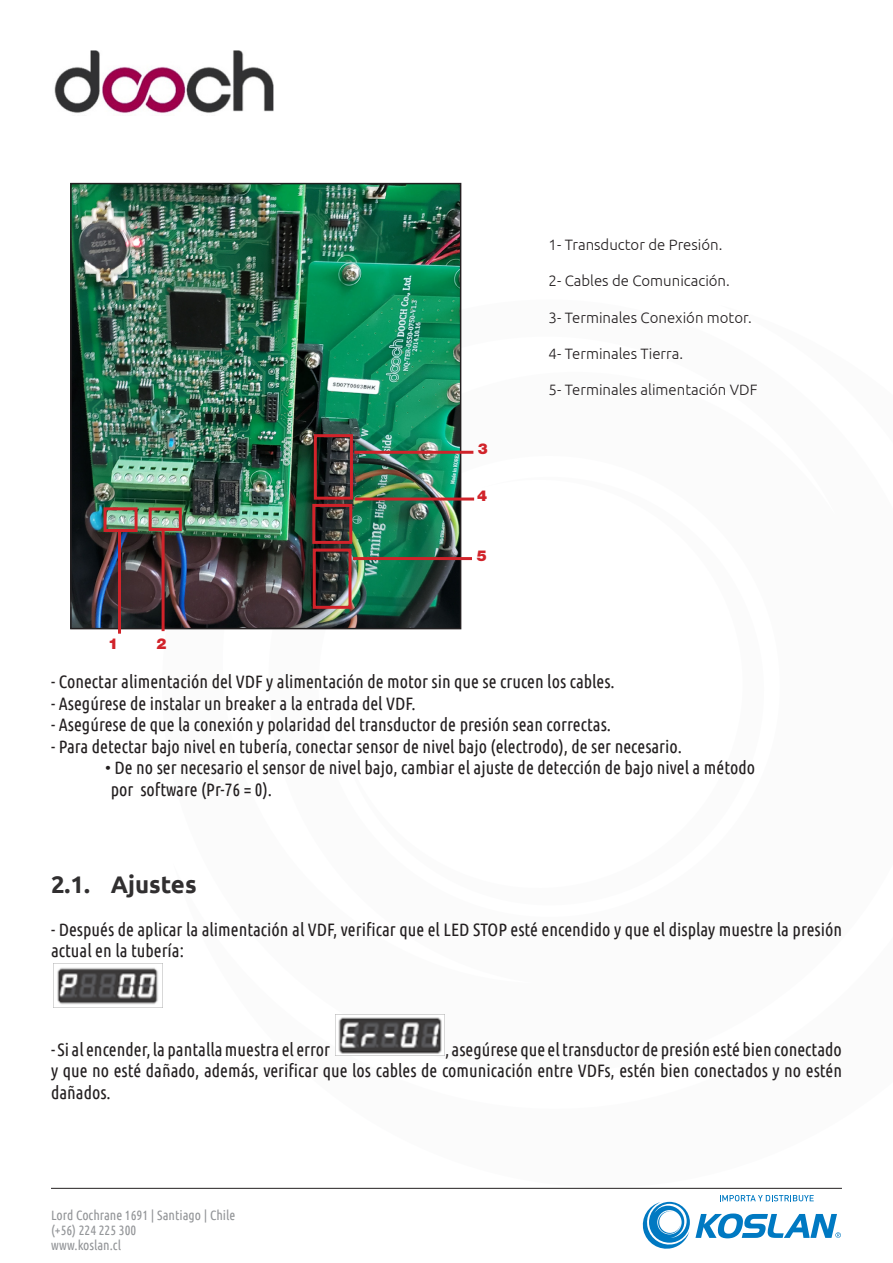
<style>
.page{position:relative;width:893px;height:1263px;background:#fff}
.page>*{position:absolute;margin:0;border:0;box-sizing:border-box;transform-origin:0 0}
.t1{font:700 24px "Ubuntu";color:#312f30}
.t2{font:18px/21.6px "Ubuntu Condensed";color:#231f20}
.t3{font:300 15px "Ubuntu";color:#231f20}
.t4{font:900 15px "Helvetica Neue LT Std";color:#d1232a}
.t5{font:13.5px/15px "Ubuntu Condensed";color:#939598}
</style>
<div class="page">
<svg style="left:642px;top:1195px;width:199px;height:54px"></svg>
<img style="left:54px;top:50px;width:220px;height:63px">
<hr style="left:51px;top:1188px;width:791px;height:1px;background:#231f20">
<img style="left:73px;top:186px;width:385px;height:440px">
<div style="left:70px;top:183px;width:391px;height:446px;border:2px solid #231f20"></div>
<img style="left:53px;top:963px;width:109px;height:45px">
<img style="left:335px;top:1014px;width:110px;height:41px">
<div style="left:149px;top:507px;width:33px;height:24px;border:3px solid #d1232a"></div>
<div style="left:104px;top:507px;width:34px;height:25px;border:3px solid #d1232a"></div>
<div style="left:313px;top:549px;width:38px;height:60px;border:3px solid #d1232a"></div>
<div style="left:312px;top:504px;width:40px;height:40px;border:3px solid #d1232a"></div>
<div style="left:314px;top:434px;width:39px;height:66px;border:3px solid #d1232a"></div>
<hr style="left:354px;top:451px;width:119px;height:3px;background:#d1232a">
<hr style="left:355px;top:497px;width:119px;height:3px;background:#d1232a">
<hr style="left:353px;top:557px;width:119px;height:3px;background:#d1232a">
<hr style="left:118px;top:532px;width:3px;height:102px;background:#d1232a">
<hr style="left:162px;top:529px;width:3px;height:102px;background:#d1232a">
<p class="t4" style="left:108px;top:634px;width:12px">1</p>
<p class="t4" style="left:156px;top:634px;width:12px">2</p>
<p class="t4" style="left:478px;top:440px;width:12px">3</p>
<p class="t4" style="left:477px;top:487px;width:12px">4</p>
<p class="t4" style="left:477px;top:546px;width:12px">5</p>
<p class="t3" style="left:549px;top:236px;width:175px">1- Transductor de Presión.</p>
<p class="t3" style="left:549px;top:272px;width:183px">2- Cables de Comunicación.</p>
<p class="t3" style="left:549px;top:308px;width:205px">3- Terminales Conexión motor.</p>
<p class="t3" style="left:549px;top:344px;width:136px">4- Terminales Tierra.</p>
<p class="t3" style="left:549px;top:380px;width:211px">5- Terminales alimentación VDF</p>
<p class="t2" style="left:51px;top:670px;width:565px">- Conectar alimentación del VDF y alimentación de motor sin que se crucen los cables.</p>
<p class="t2" style="left:51px;top:692px;width:366px">- Asegúrese de instalar un breaker a la entrada del VDF.</p>
<p class="t2" style="left:51px;top:713px;width:561px">- Asegúrese de que la conexión y polaridad del transductor de presión sean correctas.</p>
<p class="t2" style="left:51px;top:735px;width:633px">- Para detectar bajo nivel en tubería, conectar sensor de nivel bajo (electrodo), de ser necesario.</p>
<p class="t2" style="left:105px;top:757px;width:652px">• De no ser necesario el sensor de nivel bajo, cambiar el ajuste de detección de bajo nivel a método</p>
<p class="t2" style="left:111px;top:778px;width:163px">por software (Pr-76 = 0).</p>
<p class="t1" style="left:51px;top:869px;width:147px">2.1. Ajustes</p>
<p class="t2" style="left:51px;top:918px;width:792px">- Después de aplicar la alimentación al VDF, verificar que el LED STOP esté encendido y que el display muestre la presión actual en la tubería:</p>
<p class="t2" style="left:51px;top:1038px;width:792px;text-align:justify;text-indent:394px">, asegúrese que eltransductor de presión esté bien conectado y que no esté dañado, además, verificar que los cables de comunicación entre VDFs, estén bien conectados y no estén dañados.</p>
<p class="t2" style="left:51px;top:1038px;width:281px">- Si al encender, la pantalla muestra el error</p>
<p class="t5" style="left:51px;top:1208px;width:186px">Lord Cochrane 1691 | Santiago | Chile (+56) 224 225 300<br>www.koslan.cl</p>
</div>
